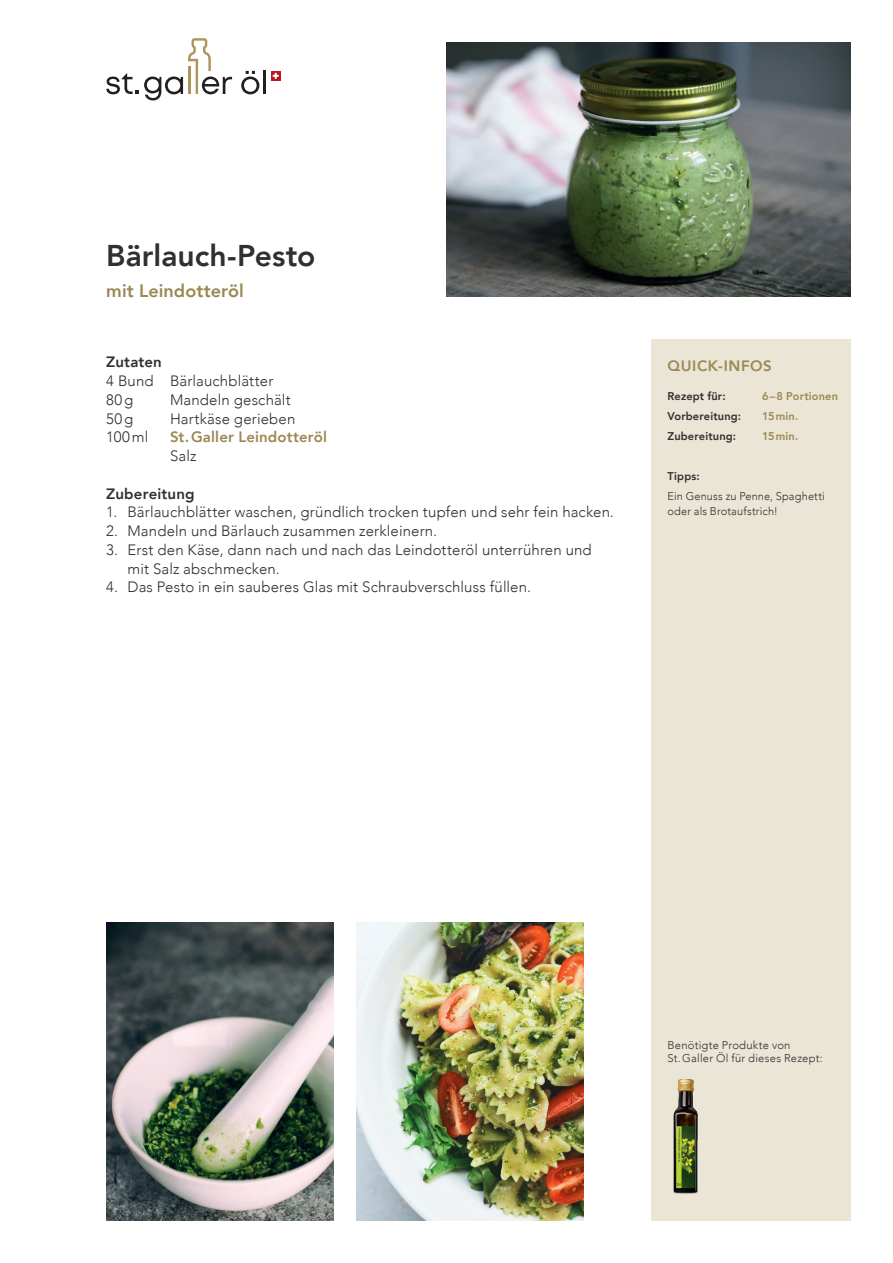
<style>
.page{position:relative;width:893px;height:1263px;background:#fff}
.page>*{position:absolute;margin:0;border:0;box-sizing:border-box;transform-origin:0 0}
.t1{font:800 30px "Avenir";color:#312f30}
.t2{font:800 18px "Avenir";letter-spacing:.005em;color:#9a8954}
.t3{font:300 15px/18.8px "Avenir";letter-spacing:.01em;color:#312f30}
.t4{font:800 15px "Avenir";letter-spacing:.015em;color:#9a8954}
.t5{font:800 15px "Avenir";letter-spacing:.01em;color:#312f30}
.t6{font:800 15px "Avenir";letter-spacing:.04em;color:#9a8954}
.t7{font:300 11.25px/15.8px "Avenir";letter-spacing:.015em;color:#312f30}
.t8{font:800 11.25px "Avenir";letter-spacing:.015em;color:#312f30}
.t9{font:800 11.25px "Avenir";letter-spacing:.015em;color:#9a8954}
</style>
<div class="page">
<div style="left:651px;top:339px;width:199px;height:881px;background:#eae5d4"></div>
<div style="left:271px;top:71px;width:10px;height:10px;background:#bc151c"></div>
<svg style="left:273px;top:73px;width:6px;height:6px"></svg>
<svg style="left:106px;top:73px;width:32px;height:21px"></svg>
<svg style="left:241px;top:71px;width:18px;height:23px"></svg>
<hr style="left:263px;top:71px;width:3px;height:23px;background:#231f20">
<svg style="left:144px;top:38px;width:88px;height:62px"></svg>
<hr style="left:188px;top:66px;width:2px;height:28px;background:#ab975e">
<img style="left:673px;top:1079px;width:25px;height:115px">
<img style="left:446px;top:43px;width:404px;height:254px">
<img style="left:106px;top:923px;width:228px;height:297px">
<img style="left:356px;top:923px;width:228px;height:297px">
<h1 class="t1" style="left:106px;top:232px;width:211px">Bärlauch-Pesto</h1>
<p class="t2" style="left:106px;top:276px;width:139px">mit Leindotteröl</p>
<p class="t5" style="left:106px;top:350px;width:57px">Zutaten</p>
<p class="t3" style="left:106px;top:372px;width:169px">4 Bund Bärlauchblätter<br>80g</p>
<p class="t3" style="left:170px;top:390px;width:122px">Mandeln geschält</p>
<p class="t3" style="left:106px;top:409px;width:28px">50g</p>
<p class="t3" style="left:170px;top:409px;width:127px">Hartkäse gerieben</p>
<p class="t3" style="left:106px;top:428px;width:44px">100ml</p>
<p class="t4" style="left:170px;top:425px;width:159px">St.Galler Leindotteröl</p>
<p class="t3" style="left:170px;top:447px;width:28px">Salz</p>
<p class="t5" style="left:106px;top:482px;width:90px">Zubereitung</p>
<p class="t3" style="left:106px;top:503px;width:509px">1. Bärlauchblätter waschen, gründlich trocken tupfen und sehr fein hacken.</p>
<p class="t3" style="left:106px;top:522px;width:332px">2. Mandeln und Bärlauch zusammen zerkleinern.</p>
<p class="t3" style="left:128px;top:540px;width:466px;text-indent:-21px">3. Erst den Käse, dann nach und nach das Leindotteröl unterrühren und mit Salz abschmecken.</p>
<p class="t3" style="left:106px;top:578px;width:426px">4. Das Pesto in ein sauberes Glas mit Schraubverschluss füllen.</p>
<p class="t6" style="left:668px;top:354px;width:106px">QUICK-INFOS</p>
<p class="t8" style="left:668px;top:387px;width:59px">Rezept für:</p>
<p class="t9" style="left:762px;top:387px;width:77px">6–8 Portionen</p>
<p class="t8" style="left:668px;top:407px;width:75px">Vorbereitung:</p>
<p class="t9" style="left:762px;top:407px;width:38px">15min.</p>
<p class="t8" style="left:668px;top:427px;width:70px">Zubereitung:</p>
<p class="t9" style="left:762px;top:427px;width:38px">15min.</p>
<p class="t8" style="left:668px;top:467px;width:34px">Tipps:</p>
<p class="t7" style="left:668px;top:488px;width:159px">Ein Genuss zu Penne, Spaghetti oder als Brotaufstrich!</p>
<p class="t7" style="left:668px;top:1038px;width:157px;line-height:13.5px">Benötigte Produkte von<br>St.Galler Öl für dieses Rezept:</p>
</div>
